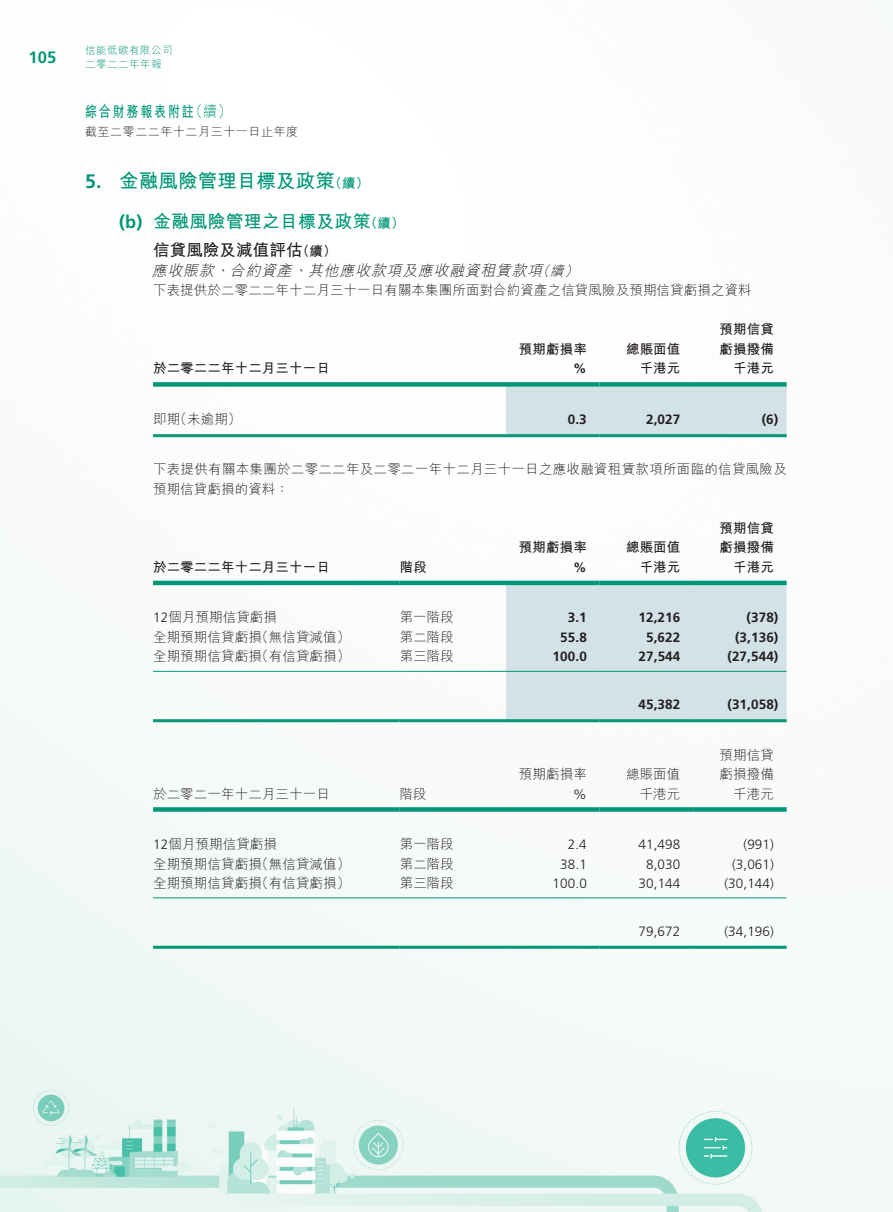
<style>
.page{position:relative;width:893px;height:1212px;background:#fff}
.page>*{position:absolute;margin:0;border:0;box-sizing:border-box;transform-origin:0 0}
.t1{font:700 19.5px "M Hei HK";letter-spacing:.01em;color:#009778}
.t2{font:700 19.5px "Frutiger LT Std";color:#009778}
.t3{font:700 18px "M Hei HK";letter-spacing:.01em;color:#009778}
.t4{font:700 18px "Frutiger LT Std";color:#009778}
.t5{font:700 16.5px "M Hei HK";letter-spacing:.01em;color:#231f20}
.t6{font:700 16.5px "Frutiger LT Std";color:#009778}
.t7{font:italic 300 15px "M Hei HK";color:#231f20}
.t8{font:700 15px "M Hei HK";letter-spacing:.155em;color:#009778;scale:.8 1}
.t9{font:300 15px "M Hei HK";color:#009778;scale:.94 1}
.t10{font:300 13.5px/19.5px "M Hei HK";letter-spacing:.01em;color:#231f20}
.t11{font:700 13.5px/19.5px "M Hei HK";letter-spacing:.01em;color:#231f20;text-align:right}
.t12{font:700 13.5px "Frutiger LT Std";letter-spacing:.01em;color:#231f20}
.t13{font:300 13.5px "Frutiger LT Std";letter-spacing:.01em;color:#231f20}
.t14{font:700 13.5px "M Hei HK";color:#009778}
.t15{font:italic 300 13.5px "M Hei HK";color:#231f20}
.t16{font:300 12px "M Hei HK";letter-spacing:.05em;color:#231f20}
.t17{font:300 10.5px/13.5px "M Hei HK";letter-spacing:.05em;color:#009778}
.s1{font-family:"Frutiger LT Std"}
</style>
<div class="page">
<img style="left:0;top:437px;width:893px;height:775px">
<div style="left:506px;top:387px;width:281px;height:47px;background:#d3e2e6"></div>
<div style="left:153px;top:382px;width:353px;height:5px;background:#009778"></div>
<div style="left:506px;top:382px;width:94px;height:5px;background:#009778"></div>
<div style="left:600px;top:382px;width:93px;height:5px;background:#009778"></div>
<div style="left:693px;top:382px;width:94px;height:5px;background:#009778"></div>
<hr style="left:153px;top:434px;width:353px;height:3px;background:#009778">
<hr style="left:506px;top:434px;width:94px;height:3px;background:#009778">
<hr style="left:600px;top:434px;width:93px;height:3px;background:#009778">
<hr style="left:693px;top:434px;width:94px;height:3px;background:#009778">
<div style="left:506px;top:585px;width:281px;height:134px;background:#d3e2e6"></div>
<hr style="left:153px;top:581px;width:247px;height:4px;background:#009778">
<hr style="left:400px;top:581px;width:106px;height:4px;background:#009778">
<hr style="left:506px;top:581px;width:94px;height:4px;background:#009778">
<hr style="left:600px;top:581px;width:93px;height:4px;background:#009778">
<hr style="left:693px;top:581px;width:94px;height:4px;background:#009778">
<hr style="left:153px;top:671px;width:247px;height:1px;background:#009778">
<hr style="left:400px;top:671px;width:106px;height:1px;background:#009778">
<hr style="left:506px;top:671px;width:94px;height:1px;background:#009778">
<hr style="left:600px;top:671px;width:93px;height:1px;background:#009778">
<hr style="left:693px;top:671px;width:94px;height:1px;background:#009778">
<hr style="left:153px;top:719px;width:247px;height:3px;background:#009778">
<hr style="left:400px;top:719px;width:106px;height:3px;background:#009778">
<hr style="left:506px;top:719px;width:94px;height:3px;background:#009778">
<hr style="left:600px;top:719px;width:93px;height:3px;background:#009778">
<hr style="left:693px;top:719px;width:94px;height:3px;background:#009778">
<div style="left:153px;top:807px;width:247px;height:5px;background:#009778"></div>
<div style="left:400px;top:807px;width:106px;height:5px;background:#009778"></div>
<div style="left:506px;top:807px;width:94px;height:5px;background:#009778"></div>
<div style="left:600px;top:807px;width:93px;height:5px;background:#009778"></div>
<div style="left:693px;top:807px;width:94px;height:5px;background:#009778"></div>
<hr style="left:153px;top:897px;width:247px;height:1px;background:#009778">
<hr style="left:400px;top:897px;width:106px;height:1px;background:#009778">
<hr style="left:506px;top:897px;width:94px;height:1px;background:#009778">
<hr style="left:600px;top:897px;width:93px;height:1px;background:#009778">
<hr style="left:693px;top:897px;width:94px;height:1px;background:#009778">
<hr style="left:153px;top:946px;width:247px;height:3px;background:#009778">
<hr style="left:400px;top:946px;width:106px;height:3px;background:#009778">
<hr style="left:506px;top:946px;width:94px;height:3px;background:#009778">
<hr style="left:600px;top:946px;width:93px;height:3px;background:#009778">
<hr style="left:693px;top:946px;width:94px;height:3px;background:#009778">
<p class="t6" style="left:29px;top:48px;width:29px">105</p>
<p class="t17" style="left:85px;top:43px;width:89px">信能低碳有限公司二零二二年年報</p>
<p class="t8" style="left:85px;top:100px;width:138px">綜合財務報表附註</p>
<p class="t9" style="left:189px;top:103px;width:47px">（續(</p>
<p class="t16" style="left:85px;top:125px;width:215px">截至二零二二年十二月三十一日止年度</p>
<h1 class="t2" style="left:85px;top:169px;width:18px">5.</h1>
<h1 class="t1" style="left:119px;top:166px;width:218px">金融風險管理目標及政策</h1>
<p class="t14" style="left:328px;top:173px;width:42px">（續(</p>
<h2 class="t4" style="left:119px;top:211px;width:25px">b( )</h2>
<h2 class="t3" style="left:153px;top:208px;width:219px">金融風險管理之目標及政策</h2>
<p class="t14" style="left:364px;top:214px;width:42px">（續(</p>
<p class="t5" style="left:153px;top:238px;width:151px">信貸風險及減值評估</p>
<p class="t11" style="left:296px;top:241px;width:42px">（續(</p>
<p class="t7" style="left:152px;top:263px;width:67px">應收賬款</p>
<p class="t10" style="left:153px;top:280px;width:600px">下表提供於二零二二年十二月三十一日有關本集團所面對合約資產之信貸風險及預期信貸虧損之資料</p>
<p class="t7" style="left:230px;top:263px;width:67px">合約資產</p>
<p class="t7" style="left:308px;top:263px;width:239px">其他應收款項及應收融資租賃款項</p>
<p class="t15" style="left:550px;top:264px;width:18px">續</p>
<p class="t15" style="left:536px;top:264px;width:18px">（</p>
<p class="t15" style="left:564px;top:264px;width:18px">(</p>
<p class="t7" style="left:214px;top:263px;width:20px">、</p>
<p class="t7" style="left:293px;top:263px;width:20px">、</p>
<p class="t11" style="left:153px;top:358px;width:178px">於二零二二年十二月三十一日</p>
<p class="t11" style="left:519px;top:338px;width:69px">預期虧損率</p>
<p class="t12" style="left:573px;top:361px;width:15px">%</p>
<p class="t11" style="left:626px;top:338px;width:56px">總賬面值</p>
<p class="t11" style="left:640px;top:358px;width:42px">千港元</p>
<p class="t11" style="left:720px;top:319px;width:56px">預期信貸虧損撥備千港元</p>
<p class="t10" style="left:174px;top:409px;width:69px">（未逾期(</p>
<p class="t10" style="left:153px;top:409px;width:29px">即期</p>
<p class="t10" style="left:153px;top:459px;width:635px">下表提供有關本集團於二零二二年及二零二一年十二月三十一日之應收融資租賃款項所面臨的信貸風險及預期信貸虧損的資料：</p>
<p class="t12" style="left:762px;top:411px;width:18px">(6)</p>
<p class="t12" style="left:568px;top:411px;width:20px">0.3</p>
<p class="t12" style="left:646px;top:411px;width:36px">2,027</p>
<p class="t11" style="left:153px;top:556px;width:178px">於二零二二年十二月三十一日</p>
<p class="t11" style="left:400px;top:556px;width:29px">階段</p>
<p class="t11" style="left:519px;top:537px;width:69px">預期虧損率</p>
<p class="t12" style="left:573px;top:559px;width:15px">%</p>
<p class="t11" style="left:626px;top:537px;width:56px">總賬面值</p>
<p class="t11" style="left:640px;top:556px;width:42px">千港元</p>
<p class="t11" style="left:720px;top:517px;width:56px">預期信貸虧損撥備千港元</p>
<p class="t10" style="left:153px;top:607px;width:125px"><span class="s1">12</span>個月預期信貸虧損</p>
<p class="t10" style="left:400px;top:607px;width:56px">第一階段</p>
<p class="t12" style="left:568px;top:610px;width:20px">3.1</p>
<p class="t12" style="left:639px;top:610px;width:43px">12,216</p>
<p class="t12" style="left:746px;top:610px;width:33px">)378(</p>
<p class="t10" style="left:153px;top:627px;width:110px">全期預期信貸虧損</p>
<p class="t10" style="left:255px;top:627px;width:97px">（無信貸減值）</p>
<p class="t10" style="left:400px;top:627px;width:56px">第二階段</p>
<p class="t12" style="left:560px;top:629px;width:28px">55.8</p>
<p class="t12" style="left:646px;top:629px;width:36px">5,622</p>
<p class="t12" style="left:735px;top:629px;width:45px">)3,136(</p>
<p class="t10" style="left:153px;top:646px;width:110px">全期預期信貸虧損</p>
<p class="t10" style="left:255px;top:646px;width:97px">（有信貸虧損）</p>
<p class="t10" style="left:400px;top:646px;width:56px">第三階段</p>
<p class="t12" style="left:553px;top:649px;width:36px">100.0</p>
<p class="t12" style="left:639px;top:649px;width:43px">27,544</p>
<p class="t12" style="left:727px;top:649px;width:53px">)27,544(</p>
<p class="t12" style="left:638px;top:696px;width:43px">45,382</p>
<p class="t12" style="left:727px;top:696px;width:53px">)31,058(</p>
<p class="t10" style="left:153px;top:783px;width:178px">於二零二一年十二月三十一日</p>
<p class="t10" style="left:400px;top:783px;width:29px">階段</p>
<p class="t10" style="left:519px;top:764px;width:69px">預期虧損率</p>
<p class="t13" style="left:573px;top:786px;width:15px">%</p>
<p class="t10" style="left:626px;top:764px;width:56px">總賬面值</p>
<p class="t10" style="left:640px;top:783px;width:42px">千港元</p>
<p class="t10" style="left:720px;top:744px;width:56px;text-align:right">預期信貸虧損撥備千港元</p>
<p class="t10" style="left:153px;top:834px;width:125px"><span class="s1">12</span>個月預期信貸虧損</p>
<p class="t10" style="left:400px;top:834px;width:56px">第一階段</p>
<p class="t13" style="left:568px;top:837px;width:20px">2.4</p>
<p class="t13" style="left:639px;top:837px;width:43px">41,498</p>
<p class="t13" style="left:743px;top:837px;width:32px">)991(</p>
<p class="t10" style="left:153px;top:853px;width:110px">全期預期信貸虧損</p>
<p class="t10" style="left:255px;top:853px;width:97px">（無信貸減值）</p>
<p class="t10" style="left:400px;top:853px;width:56px">第二階段</p>
<p class="t13" style="left:560px;top:856px;width:28px">38.1</p>
<p class="t13" style="left:646px;top:856px;width:36px">8,030</p>
<p class="t13" style="left:732px;top:856px;width:43px">)3,061(</p>
<p class="t10" style="left:153px;top:873px;width:110px">全期預期信貸虧損</p>
<p class="t10" style="left:255px;top:873px;width:97px">（有信貸虧損）</p>
<p class="t10" style="left:400px;top:873px;width:56px">第三階段</p>
<p class="t13" style="left:553px;top:876px;width:36px">100.0</p>
<p class="t13" style="left:639px;top:876px;width:43px">30,144</p>
<p class="t13" style="left:724px;top:876px;width:51px">)30,144(</p>
<p class="t13" style="left:639px;top:923px;width:43px">79,672</p>
<p class="t13" style="left:724px;top:923px;width:51px">)34,196(</p>
</div>
